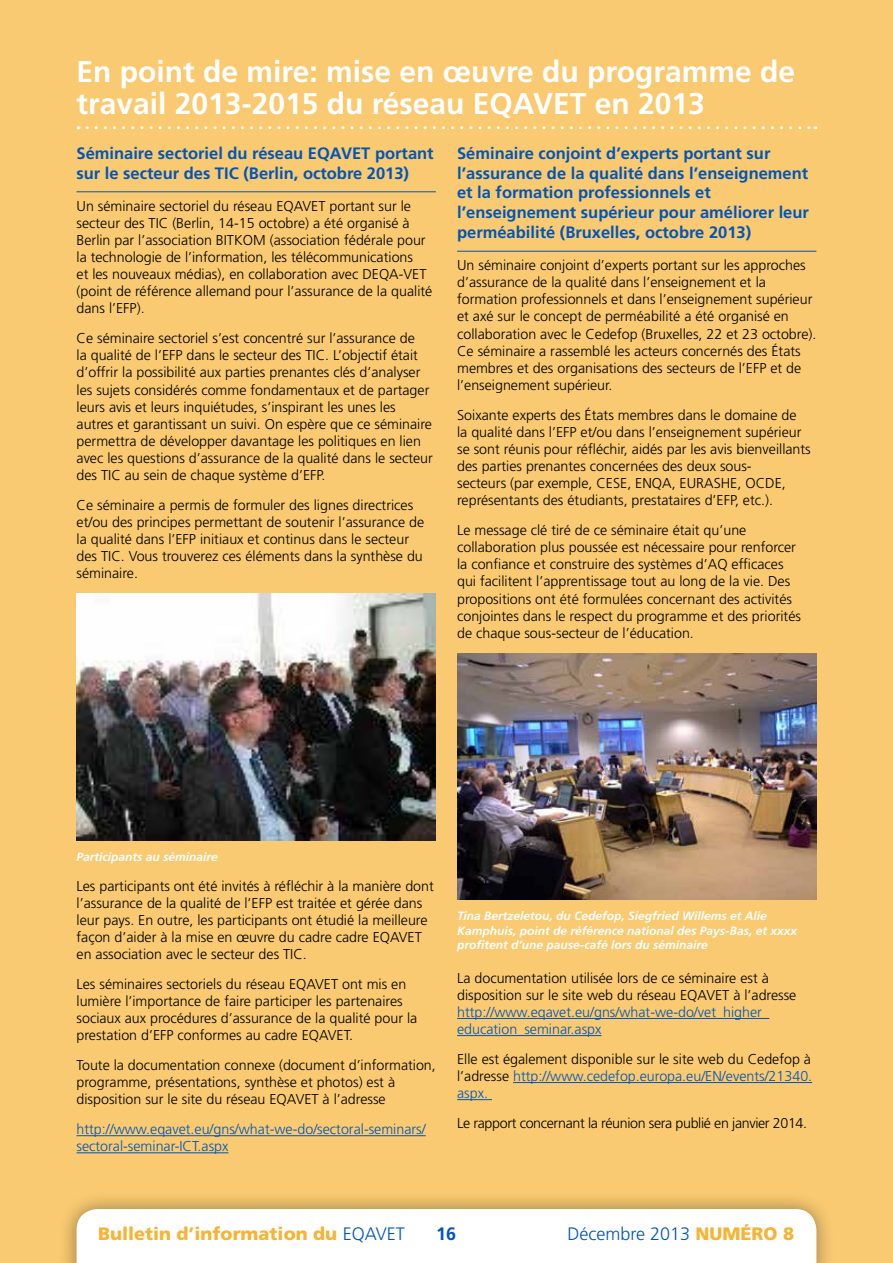
<style>
.page{position:relative;width:893px;height:1263px;background:#f9ca71}
.page>*{position:absolute;margin:0;border:0;box-sizing:border-box;transform-origin:0 0}
.t1{font:700 30px/31.5px "Frutiger LT Std";color:#fff}
.t2{font:900 18px "Frutiger LT Std";color:#f7b334}
.t3{font:300 18px "Frutiger LT Std";color:#0055b8}
.t4{font:700 18px "Frutiger LT Std";color:#0055b8}
.t5{font:700 16.5px/19.8px "Frutiger LT Std";color:#0055b8}
.t6{font:300 14.25px/17.1px "Frutiger LT Std";color:#000}
.t7{font:300 14.25px/17.1px "Frutiger LT Std";color:#0055b8}
.t8{font:300 14.25px "Frutiger LT Std";letter-spacing:-.025em;color:#000}
.t9{font:italic 700 12px/14.4px "Frutiger LT Std";color:#fff}
.s1{color:#0055b8}
.s2{font-weight:300;color:#0055b8}
.s3{font-weight:900;color:#f7b334}
</style>
<div class="page">
<div style="left:58px;top:1190px;width:777px;height:73px;background:#000;opacity:.4"></div>
<div style="left:77px;top:1209px;width:739px;height:54px;background:#fff"></div>
<svg style="left:87px;top:126px;width:729px;height:3px"></svg>
<hr style="left:77px;top:191px;width:359px;height:1px;background:#0055b8">
<hr style="left:77px;top:1135px;width:349px;height:1px;background:#0055b8">
<hr style="left:77px;top:1152px;width:152px;height:1px;background:#0055b8">
<img style="left:77px;top:594px;width:359px;height:246px">
<hr style="left:457px;top:251px;width:359px;height:1px;background:#0055b8">
<hr style="left:457px;top:1018px;width:312px;height:1px;background:#0055b8">
<hr style="left:457px;top:1035px;width:144px;height:1px;background:#0055b8">
<hr style="left:513px;top:1082px;width:299px;height:1px;background:#0055b8">
<hr style="left:457px;top:1099px;width:35px;height:1px;background:#0055b8">
<img style="left:457px;top:653px;width:359px;height:247px">
<h1 class="t1" style="left:77px;top:56px;width:720px">En point de mire: mise en œuvre du programme de travail 2013-2015 du réseau EQAVET en 2013</h1>
<p class="t5" style="left:77px;top:143px;width:359px">Séminaire sectoriel du réseau EQAVET portant sur le secteur des TIC (Berlin, octobre 2013)</p>
<p class="t6" style="left:77px;top:197px;width:357px">Un séminaire sectoriel du réseau EQAVET portant sur le secteur des TIC (Berlin, 14-15 octobre) a été organisé à Berlin par l’association BITKOM (association fédérale pour la technologie de l’information, les télécommunications<br>et les nouveaux médias), en collaboration avec DEQA-VET (point de référence allemand pour l’assurance de la qualité dans l’EFP).</p>
<p class="t6" style="left:77px;top:330px;width:358px">Ce séminaire sectoriel s’est concentré sur l’assurance de<br>la qualité de l’EFP dans le secteur des TIC. L’objectif était d’offrir la possibilité aux parties prenantes clés d’analyser les sujets considérés comme fondamentaux et de partager leurs avis et leurs inquiétudes, s’inspirant les unes les autres et garantissant un suivi. On espère que ce séminaire permettra de développer davantage les politiques en lien avec les questions d’assurance de la qualité dans le secteur des TIC au sein de chaque système d’EFP.</p>
<p class="t6" style="left:77px;top:497px;width:349px">Ce séminaire a permis de formuler des lignes directrices et/ou des principes permettant de soutenir l’assurance de la qualité dans l’EFP initiaux et continus dans le secteur des TIC. Vous trouverez ces éléments dans la synthèse du séminaire.</p>
<p class="t5" style="left:457px;top:143px;width:353px">Séminaire conjoint d’experts portant sur l’assurance de la qualité dans l’enseignement et la formation professionnels et l’enseignement supérieur pour améliorer leur perméabilité (Bruxelles, octobre 2013)</p>
<p class="t6" style="left:457px;top:257px;width:361px">Un séminaire conjoint d’experts portant sur les approches d’assurance de la qualité dans l’enseignement et la formation professionnels et dans l’enseignement supérieur et axé sur le concept de perméabilité a été organisé en collaboration avec le Cedefop (Bruxelles, 22 et 23 octobre).<br>Ce séminaire a rassemblé les acteurs concernés des États membres et des organisations des secteurs de l’EFP et de l’enseignement supérieur.</p>
<p class="t6" style="left:457px;top:406px;width:355px">Soixante experts des États membres dans le domaine de<br>la qualité dans l’EFP et/ou dans l’enseignement supérieur se sont réunis pour réfléchir, aidés par les avis bienveillants des parties prenantes concernées des deux sous-<br>secteurs (par exemple, CESE, ENQA, EURASHE, OCDE, représentants des étudiants, prestataires d’EFP, etc.).</p>
<p class="t6" style="left:457px;top:522px;width:345px">Le message clé tiré de ce séminaire était qu’une collaboration plus poussée est nécessaire pour renforcer la confiance et construire des systèmes d’AQ efficaces qui facilitent l’apprentissage tout au long de la vie. Des propositions ont été formulées concernant des activités conjointes dans le respect du programme et des priorités de chaque sous-secteur de l’éducation.</p>
<p class="t9" style="left:77px;top:850px;width:143px">Participants au séminaire</p>
<p class="t6" style="left:77px;top:877px;width:359px">Les participants ont été invités à réfléchir à la manière dont l’assurance de la qualité de l’EFP est traitée et gérée dans leur pays. En outre, les participants ont étudié la meilleure façon d’aider à la mise en œuvre du cadre cadre EQAVET en association avec le secteur des TIC.</p>
<p class="t6" style="left:77px;top:976px;width:342px">Les séminaires sectoriels du réseau EQAVET ont mis en lumière l’importance de faire participer les partenaires sociaux aux procédures d’assurance de la qualité pour la prestation d’EFP conformes au cadre EQAVET.</p>
<p class="t6" style="left:77px;top:1057px;width:361px">Toute la documentation connexe (document d’information, programme, présentations, synthèse et photos) est à disposition sur le site du réseau EQAVET à l’adresse</p>
<p class="t7" style="left:77px;top:1121px;width:351px">http://www.eqavet.eu/gns/what-we-do/sectoral-seminars/ sectoral-seminar-ICT.aspx</p>
<p class="t9" style="left:457px;top:909px;width:342px">Tina Bertzeletou, du Cedefop, Siegfried Willems et Alie<br>Kamphuis, point de référence national des Pays-Bas, et xxxx profitent d’une pause-café lors du séminaire</p>
<p class="t6" style="left:457px;top:969px;width:341px">La documentation utilisée lors de ce séminaire est à disposition sur le site web du réseau EQAVET à l’adresse</p>
<p class="t7" style="left:457px;top:1004px;width:313px">http://www.eqavet.eu/gns/what-we-do/vet_higher_ education_seminar.aspx</p>
<p class="t6" style="left:457px;top:1051px;width:357px;text-align:justify">Elle est également disponible sur le site web du Cedefop à l’adresse <span class="s1">http://www.cedefop.europa.eu/EN/events/21340. aspx.</span></p>
<p class="t8" style="left:457px;top:1115px;width:351px">Le rapport concernant la réunion sera publié en janvier 2014.</p>
<p class="t2" style="left:98px;top:1222px;width:308px">Bulletin d’information du <span class="s2">EQAVET</span></p>
<p class="t4" style="left:436px;top:1223px;width:22px">16</p>
<p class="t3" style="left:567px;top:1223px;width:228px">Décembre 2013 <span class="s3">Numéro 8</span></p>
</div>
